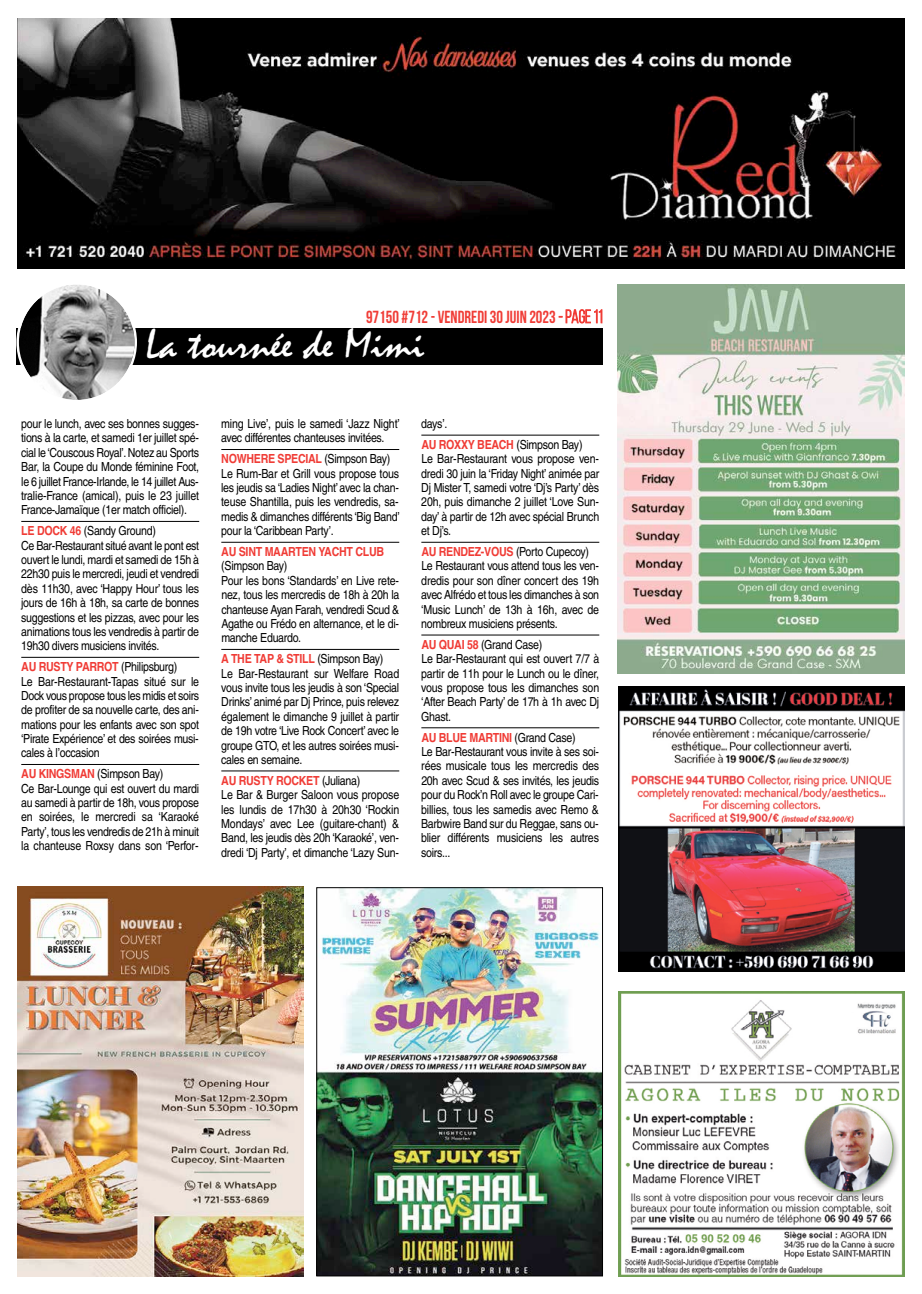
<style>
.page{position:relative;width:922px;height:1294px;background:#fff}
.page>*{position:absolute;margin:0;border:0;box-sizing:border-box;transform-origin:0 0}
.t1{font:42.25px "Mistral";color:#fff;scale:1.07 1}
.t2{font:700 17.5px "Bebas Neue";color:#f03c36;scale:.95 1}
.t3{font:12.5px/14.4px "Helvetica";letter-spacing:-.025em;color:#000;scale:.85 1}
.t4{font:700 12.5px "Helvetica";letter-spacing:-.025em;color:#f03c36;scale:.85 1}
.s1{font-weight:400}
.s2{font-weight:400;font-size:18.75px}
.s3{font-weight:700;color:#f03c36}
</style>
<div class="page">
<div style="left:17px;top:328px;width:585px;height:37px;background:#000"></div>
<svg style="left:16px;top:285px;width:121px;height:115px"></svg>
<svg style="left:558px;top:309px;width:44px;height:14px"></svg>
<img style="left:18px;top:18px;width:886px;height:251px">
<hr style="left:21px;top:521px;width:178px;height:1px;background:#000">
<hr style="left:21px;top:657px;width:178px;height:1px;background:#000">
<hr style="left:21px;top:764px;width:178px;height:1px;background:#000">
<hr style="left:221px;top:449px;width:178px;height:1px;background:#000">
<hr style="left:221px;top:542px;width:178px;height:1px;background:#000">
<hr style="left:221px;top:649px;width:178px;height:1px;background:#000">
<hr style="left:221px;top:770px;width:178px;height:1px;background:#000">
<hr style="left:421px;top:435px;width:178px;height:1px;background:#000">
<hr style="left:421px;top:542px;width:178px;height:1px;background:#000">
<hr style="left:421px;top:634px;width:178px;height:1px;background:#000">
<hr style="left:421px;top:727px;width:178px;height:1px;background:#000">
<img style="left:18px;top:886px;width:285px;height:390px">
<img style="left:617px;top:285px;width:287px;height:388px">
<img style="left:618px;top:991px;width:286px;height:285px">
<img style="left:618px;top:686px;width:286px;height:285px">
<img style="left:318px;top:889px;width:282px;height:385px">
<div style="left:316px;top:887px;width:286px;height:389px;border:1px solid #000"></div>
<h2 class="t2" style="left:366px;top:308px;width:251px">97150 #712- VENDREDI30juin 2023 <span class="s1">-</span><span class="s2">page11</span></h2>
<h1 class="t1" style="left:146px;top:321px;width:262px">La tournée de Mimi</h1>
<p class="t3" style="left:21px;top:416px;width:211px;text-align:justify">pour le lunch, avec ses bonnes sugges&shy;tions à la carte, et samedi 1er juillet spé&shy;cial le‘Couscous Royal’.Notez au Sports Bar, la Coupe du Monde féminine Foot, le 6 juillet France-Irlande, le 14 juillet Aus&shy;tralie-France (amical), puis le 23 juillet France-Jamaïque (1er match officiel).</p>
<p class="t3" style="left:21px;top:523px;width:211px"><span class="s3">LE DOCK 46</span> (Sandy Ground)<br>Ce Bar-Restaurant situé avant le pont est ouvert le lundi, mardi et samedi de 15h à 22h30 puis le mercredi, jeudi et vendredi dès 11h30, avec ‘Happy Hour’ tous les jours de 16h à 18h, sa carte de bonnes suggestions et les pizzas, avec pour les animations tous les vendredis à partir de 19h30 divers musiciens invités.</p>
<p class="t3" style="left:21px;top:659px;width:211px"><span class="s3">AU RUSTY PARROT</span> (Philipsburg)<br>Le Bar-Restaurant-Tapas situé sur le Dock vous propose tous les midis et soirs de profiter de sa nouvelle carte, des ani&shy;mations pour les enfants avec son spot ‘Pirate Expérience’ et des soirées musi&shy;cales à l’occasion</p>
<p class="t3" style="left:21px;top:766px;width:211px"><span class="s3">AU KINGSMAN</span> (Simpson Bay)<br>Ce Bar-Lounge qui est ouvert du mardi au samedi à partir de 18h, vous propose en soirées, le mercredi sa ‘Karaoké Party’, tous les vendredis de 21h à minuit la chanteuse Roxsy dans son ‘Perfor-</p>
<p class="t3" style="left:221px;top:416px;width:212px">ming Live’, puis le samedi ‘Jazz Night’ avec différentes chanteuses invitées.</p>
<p class="t3" style="left:221px;top:451px;width:212px"><span class="s3">NOWHERE SPECIAL</span> (Simpson Bay)<br>Le Rum-Bar et Grill vous propose tous les jeudis sa ‘Ladies Night’ avec la chan&shy;teuse Shantilla, puis les vendredis, sa&shy;medis &amp; dimanches différents ‘Big Band’ pour la ‘Caribbean Party’.</p>
<p class="t4" style="left:221px;top:541px;width:193px">AU SINT MAARTEN YACHT CLUB</p>
<p class="t3" style="left:221px;top:559px;width:211px">(Simpson Bay)<br>Pour les bons ‘Standards’ en Live rete&shy;nez, tous les mercredis de 18h à 20h la chanteuse Ayan Farah, vendredi Scud &amp;<br>Agathe ou Frédo en alternance, et le di&shy;manche Eduardo.</p>
<p class="t3" style="left:221px;top:651px;width:211px"><span class="s3">A THE TAP &amp; STILL</span> (Simpson Bay)<br>Le Bar-Restaurant sur Welfare Road vous invite tous les jeudis à son ‘Special Drinks’ animé par Dj Prince, puis relevez également le dimanche 9 juillet à partir de 19h votre ‘Live Rock Concert’ avec le groupe GTO, et les autres soirées musi&shy;cales en semaine.</p>
<p class="t3" style="left:221px;top:773px;width:211px"><span class="s3">AU RUSTY ROCKET</span> (Juliana)<br>Le Bar &amp; Burger Saloon vous propose les lundis de 17h30 à 20h30 ‘Rockin Mondays’ avec Lee (guitare-chant) &amp; Band, les jeudis dès 20h ‘Karaoké’, ven&shy;dredi ‘Dj Party’, et dimanche ‘Lazy Sun-</p>
<p class="t3" style="left:421px;top:413px;width:191px;line-height:20.9px">days’.<br><span class="s3">AU ROXXY BEACH</span> (Simpson Bay)</p>
<p class="t3" style="left:421px;top:451px;width:211px;text-align:justify">Le Bar-Restaurant vous propose ven&shy;dredi 30 juin la ‘Friday Night’ animée par Dj Mister T, samedi votre ‘Dj’s Party’ dès 20h, puis dimanche 2 juillet ‘Love Sun&shy;day’ à partir de 12h avec spécial Brunch et Dj’s.</p>
<p class="t3" style="left:421px;top:544px;width:211px"><span class="s3">AU RENDEZ-VOUS</span> (Porto Cupecoy)<br>Le Restaurant vous attend tous les ven&shy;dredis pour son dîner concert des 19h avec Alfrédo et tous les dimanches à son ‘Music Lunch’ de 13h à 16h, avec de nombreux musiciens présents.</p>
<p class="t3" style="left:421px;top:637px;width:211px"><span class="s3">AU QUAI 58</span> (Grand Case)<br>Le Bar-Restaurant qui est ouvert 7/7 à partir de 11h pour le Lunch ou le dîner, vous propose tous les dimanches son ‘After Beach Party’ de 17h à 1h avec Dj<br>Ghast.</p>
<p class="t3" style="left:421px;top:730px;width:211px"><span class="s3">AU BLUE MARTINI</span> (Grand Case)<br>Le Bar-Restaurant vous invite à ses soi&shy;rées musicale tous les mercredis des 20h avec Scud &amp; ses invités, les jeudis pour du Rock’n Roll avec le groupe Cari&shy;billies, tous les samedis avec Remo &amp; Barbwire Band sur du Reggae, sans ou&shy;blier différents musiciens les autres soirs...</p>
</div>
